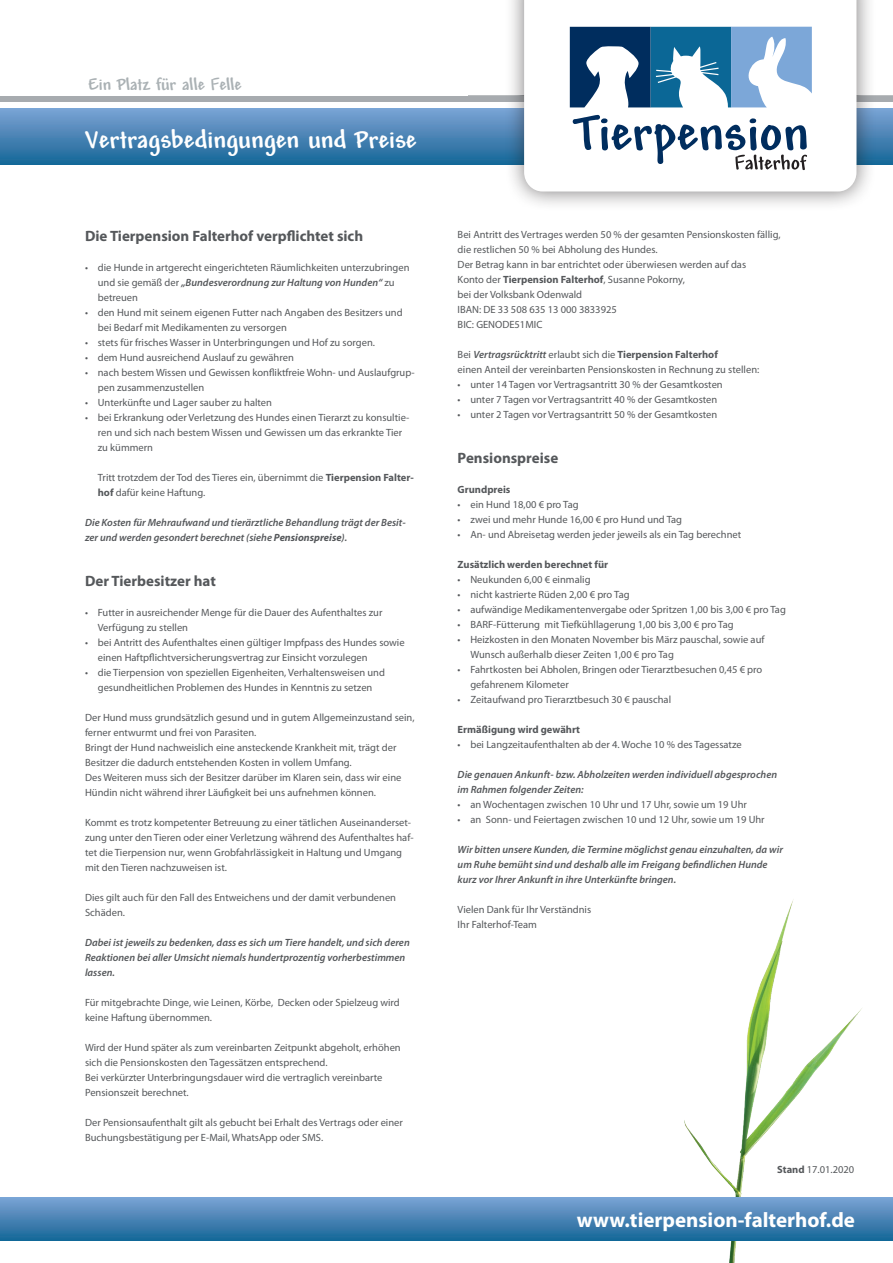
<style>
.page{position:relative;width:893px;height:1263px;background:#fff}
.page>*{position:absolute;margin:0;border:0;box-sizing:border-box;transform-origin:0 0}
.t1{font:700 27px "Andy";color:#fff}
.t2{font:700 21px "Myriad Pro";color:#fff}
.t3{font:700 18px "Andy";color:#aab1b4}
.t4{font:700 15px "Myriad Pro";color:#55585b}
.t5{font:10.5px/15px "Myriad Pro";color:#55585b}
.t6{font:italic 600 10.5px/15px "Myriad Pro";color:#55585b}
.t7{font:700 10.5px "Myriad Pro";color:#55585b}
.s1{font-weight:600;font-style:italic}
.s2{font-weight:700}
</style>
<div class="page">
<img style="left:683px;top:899px;width:210px;height:364px">
<div style="left:0;top:1197px;width:893px;height:43px;background:linear-gradient(to bottom,#7ea3d4,#176797)"></div>
<div style="left:0;top:108px;width:893px;height:57px;background:linear-gradient(to bottom,#7da3d4,#156697)"></div>
<div style="left:0;top:96px;width:893px;height:5px;background:#a7abaf"></div>
<div style="left:504px;top:0;width:372px;height:211px;background:#231f20;opacity:.59"></div>
<svg style="left:524px;top:0;width:332px;height:191px"></svg>
<svg style="left:570px;top:27px;width:242px;height:80px"></svg>
<svg style="left:573px;top:115px;width:234px;height:55px"></svg>
<h3 class="t3" style="left:88px;top:74px;width:155px">Ein Platz fur alle Felle</h3>
<h3 class="t3" style="left:162px;top:65px;width:8px">..</h3>
<h1 class="t1" style="left:85px;top:125px;width:333px">Vertragsbedingungen und Preise</h1>
<h3 class="t4" style="left:85px;top:226px;width:280px">Die Tierpension Falterhof verpflichtet sich</h3>
<p class="t5" style="left:98px;top:260px;width:313px;text-indent:-13px">• die Hunde in artgerecht eingerichteten Räumlichkeiten unterzubringen und sie gemäß der <span class="s1">„Bundesverordnung zur Haltung von Hunden“</span> zu betreuen</p>
<p class="t5" style="left:98px;top:305px;width:306px;text-indent:-13px">• den Hund mit seinem eigenen Futter nach Angaben des Besitzers und bei Bedarf mit Medikamenten zu versorgen</p>
<p class="t5" style="left:85px;top:335px;width:291px">• stets für frisches Wasser in Unterbringungen und Hof zu sorgen.</p>
<p class="t5" style="left:85px;top:350px;width:210px">• dem Hund ausreichend Auslauf zu gewähren</p>
<p class="t5" style="left:98px;top:365px;width:318px;text-indent:-13px">• nach bestem Wissen und Gewissen konfliktfreie Wohn- und Auslaufgrup&shy;pen zusammenzustellen</p>
<p class="t5" style="left:85px;top:395px;width:188px">• Unterkünfte und Lager sauber zu halten</p>
<p class="t5" style="left:98px;top:410px;width:313px;text-indent:-13px">• bei Erkrankung oder Verletzung des Hundes einen Tierarzt zu konsultie&shy;ren und sich nach bestem Wissen und Gewissen um das erkrankte Tier zu kümmern</p>
<p class="t5" style="left:98px;top:470px;width:317px">Tritt trotzdem der Tod des Tieres ein, übernimmt die <span class="s2">Tierpension Falter&shy;hof</span> dafür keine Haftung.</p>
<p class="t6" style="left:85px;top:515px;width:322px">Die Kosten für Mehraufwand und tierärztliche Behandlung trägt der Besit&shy;zer und werden gesondert berechnet (siehe <span class="s2">Pensionspreise</span>).</p>
<h3 class="t4" style="left:85px;top:571px;width:132px">Der Tierbesitzer hat</h3>
<p class="t5" style="left:98px;top:605px;width:286px;text-indent:-13px">• Futter in ausreichender Menge für die Dauer des Aufenthaltes zur<br>Verfügung zu stellen</p>
<p class="t5" style="left:98px;top:635px;width:308px;text-indent:-13px">• bei Antritt des Aufenthaltes einen gültiger Impfpass des Hundes sowie einen Haftpflichtversicherungsvertrag zur Einsicht vorzulegen</p>
<p class="t5" style="left:85px;top:665px;width:301px;text-align:center">• die Tierpension von speziellen Eigenheiten, Verhaltensweisen und gesundheitlichen Problemen des Hundes in Kenntnis zu setzen</p>
<p class="t5" style="left:85px;top:710px;width:331px">Der Hund muss grundsätzlich gesund und in gutem Allgemeinzustand sein, ferner entwurmt und frei von Parasiten.<br>Bringt der Hund nachweislich eine ansteckende Krankheit mit, trägt der Besitzer die dadurch entstehenden Kosten in vollem Umfang.<br>Des Weiteren muss sich der Besitzer darüber im Klaren sein, dass wir eine Hündin nicht während ihrer Läufigkeit bei uns aufnehmen können.</p>
<p class="t5" style="left:85px;top:815px;width:330px">Kommt es trotz kompetenter Betreuung zu einer tätlichen Auseinanderset&shy;zung unter den Tieren oder einer Verletzung während des Aufenthaltes haf&shy;tet die Tierpension nur, wenn Grobfahrlässigkeit in Haltung und Umgang mit den Tieren nachzuweisen ist.</p>
<p class="t5" style="left:85px;top:890px;width:313px">Dies gilt auch für den Fall des Entweichens und der damit verbundenen<br>Schäden.</p>
<p class="t6" style="left:85px;top:935px;width:326px">Dabei ist jeweils zu bedenken, dass es sich um Tiere handelt, und sich deren<br>Reaktionen bei aller Umsicht niemals hundertprozentig vorherbestimmen lassen.</p>
<p class="t5" style="left:85px;top:995px;width:316px">Für mitgebrachte Dinge, wie Leinen, Körbe, Decken oder Spielzeug wird keine Haftung übernommen.</p>
<p class="t5" style="left:85px;top:1040px;width:317px">Wird der Hund später als zum vereinbarten Zeitpunkt abgeholt, erhöhen sich die Pensionskosten den Tagessätzen entsprechend.<br>Bei verkürzter Unterbringungsdauer wird die vertraglich vereinbarte Pensionszeit berechnet.</p>
<p class="t5" style="left:85px;top:1115px;width:319px">Der Pensionsaufenthalt gilt als gebucht bei Erhalt des Vertrags oder einer<br>Buchungsbestätigung per E-Mail, WhatsApp oder SMS.</p>
<p class="t5" style="left:458px;top:226px;width:324px">Bei Antritt des Vertrages werden 50 % der gesamten Pensionskosten fällig, die restlichen 50 % bei Abholung des Hundes.<br>Der Betrag kann in bar entrichtet oder überwiesen werden auf das<br>Konto der <span class="s2">Tierpension Falterhof</span>, Susanne Pokorny,<br>bei der Volksbank Odenwald<br>IBAN: DE 33 508 635 13 000 3833925<br>BIC: GENODE51MIC</p>
<p class="t5" style="left:458px;top:346px;width:303px">Bei <span class="s1">Vertragsrücktritt</span> erlaubt sich die <span class="s2">Tierpension Falterhof<br></span>einen Anteil der vereinbarten Pensionskosten in Rechnung zu stellen:</p>
<p class="t5" style="left:458px;top:376px;width:267px">• unter 14 Tagen vor Vertragsantritt 30 % der Gesamtkosten</p>
<p class="t5" style="left:458px;top:391px;width:261px">• unter 7 Tagen vor Vertragsantritt 40 % der Gesamtkosten</p>
<p class="t5" style="left:458px;top:406px;width:261px">• unter 2 Tagen vor Vertragsantritt 50 % der Gesamtkosten</p>
<h3 class="t4" style="left:458px;top:448px;width:102px">Pensionspreise</h3>
<p class="t7" style="left:458px;top:482px;width:54px">Grundpreis</p>
<p class="t5" style="left:458px;top:496px;width:123px">• ein Hund 18,00 € pro Tag</p>
<p class="t5" style="left:458px;top:511px;width:226px">• zwei und mehr Hunde 16,00 € pro Hund und Tag</p>
<p class="t5" style="left:458px;top:526px;width:285px">• An- und Abreisetag werden jeder jeweils als ein Tag berechnet</p>
<p class="t7" style="left:458px;top:557px;width:152px">Zusätzlich werden berechnet für</p>
<p class="t5" style="left:458px;top:571px;width:134px">• Neukunden 6,00 € einmalig</p>
<p class="t5" style="left:458px;top:586px;width:173px">• nicht kastrierte Rüden 2,00 € pro Tag</p>
<p class="t5" style="left:458px;top:601px;width:330px">• aufwändige Medikamentenvergabe oder Spritzen 1,00 bis 3,00 € pro Tag</p>
<p class="t5" style="left:458px;top:616px;width:278px">• BARF-Fütterung mit Tiefkühllagerung 1,00 bis 3,00 € pro Tag</p>
<p class="t5" style="left:470px;top:631px;width:296px;text-indent:-13px">• Heizkosten in den Monaten November bis März pauschal, sowie auf<br>Wunsch außerhalb dieser Zeiten 1,00 € pro Tag</p>
<p class="t5" style="left:470px;top:661px;width:293px;text-indent:-13px">• Fahrtkosten bei Abholen, Bringen oder Tierarztbesuchen 0,45 € pro gefahrenem Kilometer</p>
<p class="t5" style="left:458px;top:691px;width:215px">• Zeitaufwand pro Tierarztbesuch 30 € pauschal</p>
<p class="t7" style="left:458px;top:722px;width:124px">Ermäßigung wird gewährt</p>
<p class="t5" style="left:458px;top:736px;width:286px">• bei Langzeitaufenthalten ab der 4. Woche 10 % des Tagessatze</p>
<p class="t6" style="left:458px;top:766px;width:321px">Die genauen Ankunft- bzw. Abholzeiten werden individuell abgesprochen im Rahmen folgender Zeiten:</p>
<p class="t5" style="left:458px;top:796px;width:291px">• an Wochentagen zwischen 10 Uhr und 17 Uhr, sowie um 19 Uhr</p>
<p class="t5" style="left:458px;top:811px;width:309px">• an Sonn- und Feiertagen zwischen 10 und 12 Uhr, sowie um 19 Uhr</p>
<p class="t6" style="left:458px;top:841px;width:327px">Wir bitten unsere Kunden, die Termine möglichst genau einzuhalten, da wir um Ruhe bemüht sind und deshalb alle im Freigang befindlichen Hunde kurz vor Ihrer Ankunft in ihre Unterkünfte bringen.</p>
<p class="t5" style="left:458px;top:901px;width:135px">Vielen Dank für Ihr Verständnis<br>Ihr Falterhof-Team</p>
<p class="t5" style="left:777px;top:1162px;width:78px"><span class="s2">Stand</span> 17.01.2020</p>
<h2 class="t2" style="left:577px;top:1206px;width:280px">www.tierpension-falterhof.de</h2>
</div>
